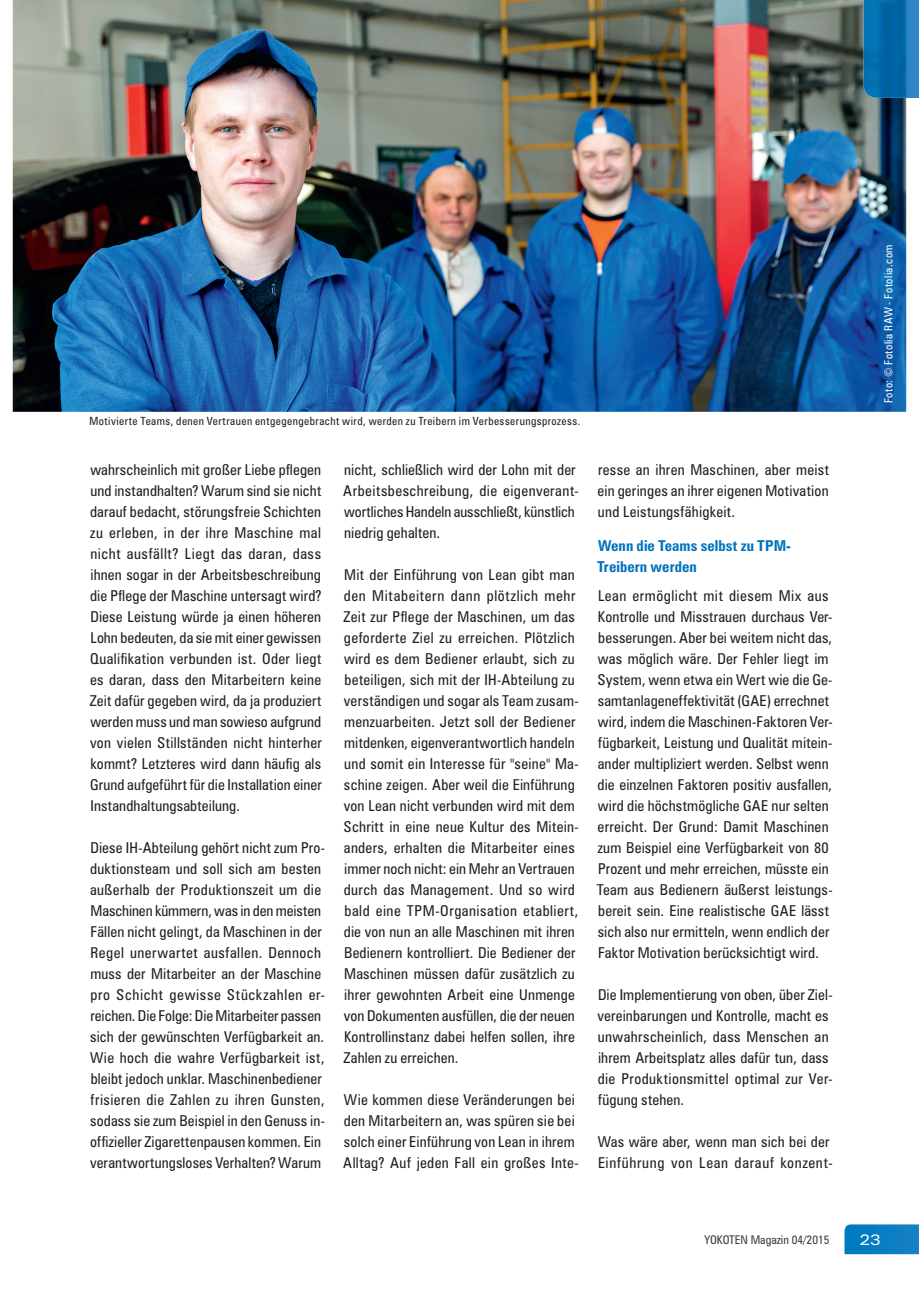
<style>
.page{position:relative;width:919px;height:1289px;background:#fff}
.page>*{position:absolute;margin:0;border:0;box-sizing:border-box;transform-origin:0 0}
.t1{font:condensed 15px/21px "Zurich BT";letter-spacing:.015em;color:#231f20}
.t2{font:condensed 15px/21px "Zurich BT";letter-spacing:.04em;color:#231f20}
.t3{font:700 condensed 15px/21px "Zurich BT";letter-spacing:.005em;color:#0072bc}
.t4{font:expanded 15px "Zurich BT";color:#fff}
.t5{font:condensed 12px "Zurich BT";color:#3e3e3f}
.t6{font:condensed 11.25px "Zurich BT";letter-spacing:.045em;color:#231f20}
.t7{font:condensed 11.25px "Zurich BT";letter-spacing:.04em;color:#fff}
</style>
<div class="page">
<img style="left:13px;top:0;width:893px;height:412px">
<div style="left:906px;top:0;width:12px;height:98px;background:#2d85c6"></div>
<img style="left:863px;top:0;width:43px;height:98px">
<svg style="left:844px;top:1224px;width:74px;height:30px;background:#0f80c3"></svg>
<p class="t6" style="left:89px;top:414px;width:492px">Motivierte Teams, denen Vertrauen entgegengebracht wird, werden zu Treibern im Verbesserungsprozess.</p>
<p class="t1" style="left:90px;top:459px;width:233px;text-align:justify">wahrscheinlich mit großer Liebe pflegen und instandhalten? Warum sind sie nicht darauf bedacht, störungsfreie Schichten zu erleben, in der ihre Maschine mal nicht ausfällt? Liegt das daran, dass ihnen sogar in der Arbeitsbeschreibung die Pflege der Maschine untersagt wird?<br>Diese Leistung würde ja einen höheren Lohn bedeuten, da sie mit einer gewissen Qualifikation verbunden ist. Oder liegt es daran, dass den Mitarbeitern keine Zeit dafür gegeben wird, da ja produziert werden muss und man sowieso aufgrund von vielen Stillständen nicht hinterher kommt? Letzteres wird dann häufig als Grund aufgeführt für die Installation einer Instandhaltungsabteilung.</p>
<p class="t1" style="left:90px;top:837px;width:236px">Diese IH-Abteilung gehört nicht zum Pro&shy;duktionsteam und soll sich am besten außerhalb der Produktionszeit um die Maschinen kümmern, was in den meisten Fällen nicht gelingt, da Maschinen in der Regel unerwartet ausfallen. Dennoch muss der Mitarbeiter an der Maschine pro Schicht gewisse Stückzahlen er&shy;reichen. Die Folge: Die Mitarbeiter passen sich der gewünschten Verfügbarkeit an.<br>Wie hoch die wahre Verfügbarkeit ist, bleibt jedoch unklar. Maschinenbediener frisieren die Zahlen zu ihren Gunsten, sodass sie zum Beispiel in den Genuss in&shy;offizieller Zigarettenpausen kommen. Ein verantwortungsloses Verhalten? Warum</p>
<p class="t1" style="left:343px;top:459px;width:237px">nicht, schließlich wird der Lohn mit der Arbeitsbeschreibung, die eigenverant&shy;wortliches Handeln ausschließt, künstlich niedrig gehalten.</p>
<p class="t1" style="left:343px;top:564px;width:237px">Mit der Einführung von Lean gibt man den Mitabeitern dann plötzlich mehr Zeit zur Pflege der Maschinen, um das geforderte Ziel zu erreichen. Plötzlich wird es dem Bediener erlaubt, sich zu beteiligen, sich mit der IH-Abteilung zu verständigen und sogar als Team zusam&shy;menzuarbeiten. Jetzt soll der Bediener mitdenken, eigenverantwortlich handeln und somit ein Interesse für "seine" Ma&shy;schine zeigen. Aber weil die Einführung von Lean nicht verbunden wird mit dem Schritt in eine neue Kultur des Mitein&shy;anders, erhalten die Mitarbeiter eines immer noch nicht: ein Mehr an Vertrauen durch das Management. Und so wird bald eine TPM-Organisation etabliert, die von nun an alle Maschinen mit ihren Bedienern kontrolliert. Die Bediener der Maschinen müssen dafür zusätzlich zu ihrer gewohnten Arbeit eine Unmenge von Dokumenten ausfüllen, die der neuen Kontrollinstanz dabei helfen sollen, ihre Zahlen zu erreichen.</p>
<p class="t1" style="left:343px;top:1089px;width:237px">Wie kommen diese Veränderungen bei den Mitarbeitern an, was spüren sie bei solch einer Einführung von Lean in ihrem Alltag? Auf jeden Fall ein großes Inte-</p>
<p class="t1" style="left:597px;top:459px;width:233px;text-align:justify">resse an ihren Maschinen, aber meist ein geringes an ihrer eigenen Motivation und Leistungsfähigkeit.</p>
<p class="t3" style="left:597px;top:535px;width:195px">Wenn die Teams selbst zu TPM-<br>Treibern werden</p>
<p class="t1" style="left:596px;top:585px;width:237px">Lean ermöglicht mit diesem Mix aus Kontrolle und Misstrauen durchaus Ver&shy;besserungen. Aber bei weitem nicht das, was möglich wäre. Der Fehler liegt im System, wenn etwa ein Wert wie die Ge&shy;samtanlageneffektivität (GAE) errechnet wird, indem die Maschinen-Faktoren Ver&shy;fügbarkeit, Leistung und Qualität mitein&shy;ander multipliziert werden. Selbst wenn die einzelnen Faktoren positiv ausfallen, wird die höchstmögliche GAE nur selten erreicht. Der Grund: Damit Maschinen zum Beispiel eine Verfügbarkeit von 80<br>Prozent und mehr erreichen, müsste ein Team aus Bedienern äußerst leistungs&shy;bereit sein. Eine realistische GAE lässt sich also nur ermitteln, wenn endlich der Faktor Motivation berücksichtigt wird.</p>
<p class="t1" style="left:597px;top:984px;width:236px">Die Implementierung von oben, über Ziel&shy;vereinbarungen und Kontrolle, macht es unwahrscheinlich, dass Menschen an ihrem Arbeitsplatz alles dafür tun, dass die Produktionsmittel optimal zur Ver&shy;fügung stehen.</p>
<p class="t2" style="left:597px;top:1131px;width:236px">Was wäre aber, wenn man sich bei der<br>Einführung von Lean darauf konzent-</p>
<p class="t7" style="left:881px;top:403px;width:160px;rotate:-90deg">Foto: © Fotolia RAW - Fotolia.com</p>
<p class="t5" style="left:704px;top:1232px;width:127px">YOKOTEN Magazin 04/2015</p>
<p class="t4" style="left:859px;top:1230px;width:23px">23</p>
</div>
